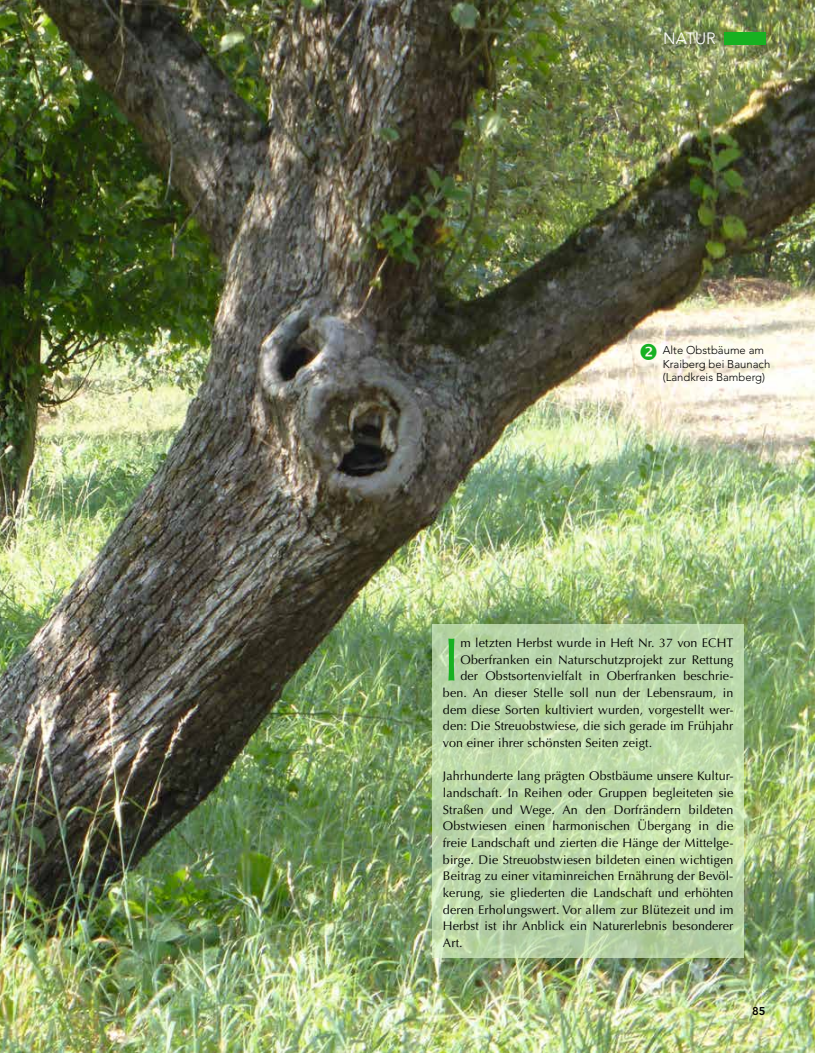
<style>
.page{position:relative;width:815px;height:1053px;background:#fff}
.page>*{position:absolute;margin:0;border:0;box-sizing:border-box;transform-origin:0 0}
.t1{font:61.12px "Optima LT Std";color:#17b121}
.t2{font:300 16.25px "Avenir LT Std";color:#fff}
.t3{font:12.5px/16.6px "Optima LT Std";letter-spacing:.01em;color:#000;text-align:justify}
.t4{font:300 11.25px/13.8px "Avenir LT Std";color:#000}
.t5{font:800 11.25px "Avenir LT Std";color:#000}
</style>
<div class="page">
<img style="left:0;top:0;width:815px;height:1052px">
<svg style="left:432px;top:624px;width:312px;height:333px;background:#bcd8aa"></svg>
<div style="left:724px;top:32px;width:41px;height:12px;background:#17b121"></div>
<svg style="left:641px;top:343px;width:16px;height:17px"></svg>
<h2 class="t2" style="left:663px;top:29px;width:54px">NATUR</h2>
<p class="t4" style="left:663px;top:343px;width:109px">Alte Obstbäume am<br>Kraiberg bei Baunach (Landkreis Bamberg)</p>
<h1 class="t1" style="left:443px;top:624px;width:18px">I</h1>
<p class="t3" style="left:461px;top:634px;width:274px">m letzten Herbst wurde in Heft Nr. 37 von ECHT</p>
<p class="t3" style="left:461px;top:651px;width:274px">Oberfranken ein Naturschutzprojekt zur Rettung</p>
<p class="t3" style="left:461px;top:668px;width:274px">der Obstsortenvielfalt in Oberfranken beschrie-</p>
<p class="t3" style="left:443px;top:684px;width:292px">ben. An dieser Stelle soll nun der Lebensraum, in</p>
<p class="t3" style="left:443px;top:701px;width:292px">dem diese Sorten kultiviert wurden, vorgestellt wer-</p>
<p class="t3" style="left:443px;top:718px;width:292px">den: Die Streuobstwiese, die sich gerade im Frühjahr</p>
<p class="t3" style="left:443px;top:734px;width:211px">von einer ihrer schönsten Seiten zeigt.</p>
<p class="t3" style="left:443px;top:768px;width:292px">Jahrhunderte lang prägten Obstbäume unsere Kultur&shy;landschaft. In Reihen oder Gruppen begleiteten sie Straßen und Wege. An den Dorfrändern bildeten Obstwiesen einen harmonischen Übergang in die freie Landschaft und zierten die Hänge der Mittelge&shy;birge. Die Streuobstwiesen bildeten einen wichtigen Beitrag zu einer vitaminreichen Ernährung der Bevöl&shy;kerung, sie gliederten die Landschaft und erhöhten deren Erholungswert. Vor allem zur Blütezeit und im Herbst ist ihr Anblick ein Naturerlebnis besonderer Art.</p>
<p class="t5" style="left:752px;top:1004px;width:15px">85</p>
</div>
